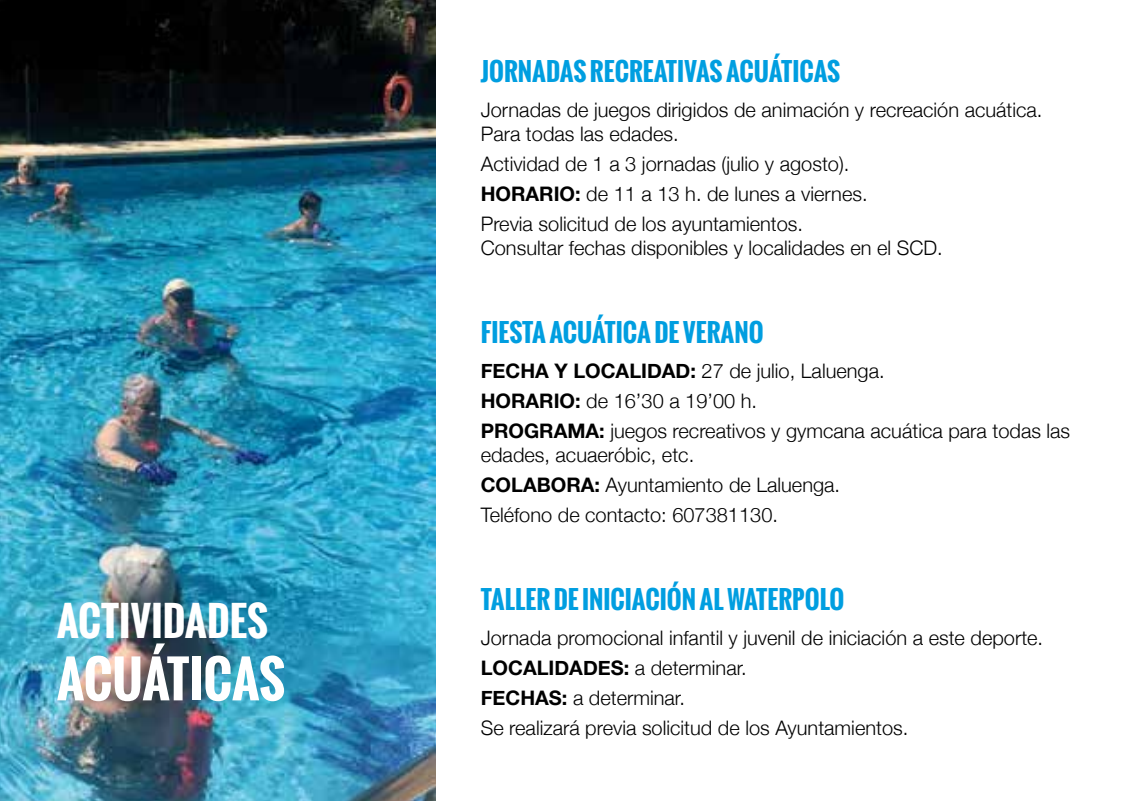
<style>
.page{position:relative;width:1134px;height:801px;background:#fff}
.page>*{position:absolute;margin:0;border:0;box-sizing:border-box;transform-origin:0 0}
.t1{font:700 50px "Oswald";letter-spacing:-.005em;color:#fff}
.t2{font:700 40px "Oswald";color:#fff}
.t3{font:700 25px "Oswald";color:#009ee0}
.t4{font:300 20px/30px "Helvetica Neue";color:#000}
.s1{font-weight:700}
</style>
<div class="page">
<img style="left:0;top:0;width:436px;height:801px">
<h2 class="t2" style="left:57px;top:591px;width:213px">ACTIVIDADES</h2>
<h1 class="t1" style="left:57px;top:642px;width:230px">ACUÁTICAS</h1>
<p class="t3" style="left:481px;top:52px;width:361px">JORNADAS RECREATIVAS ACUÁTICAS</p>
<p class="t4" style="left:481px;top:97px;width:563px;line-height:24px">Jornadas de juegos dirigidos de animación y recreación acuática.<br>Para todas las edades.</p>
<p class="t4" style="left:481px;top:148px;width:388px">Actividad de 1 a 3 jornadas (julio y agosto).<br><span class="s1">HORARIO:</span> de 11 a 13 h. de lunes a viernes.<br>Previa solicitud de los ayuntamientos.</p>
<p class="t4" style="left:481px;top:232px;width:463px">Consultar fechas disponibles y localidades en el SCD.</p>
<p class="t3" style="left:481px;top:313px;width:284px">FIESTA ACUÁTICA DE VERANO</p>
<p class="t4" style="left:481px;top:355px;width:591px"><span class="s1">FECHA Y LOCALIDAD:</span> 27 de julio, Laluenga.<br><span class="s1">HORARIO:</span> de 16’30 a 19’00 h.<br><span class="s1">PROGRAMA:</span> juegos recreativos y gymcana acuática para todas las</p>
<p class="t4" style="left:481px;top:439px;width:361px">edades, acuaeróbic, etc.<br><span class="s1">COLABORA:</span> Ayuntamiento de Laluenga.<br>Teléfono de contacto: 607381130.</p>
<p class="t3" style="left:481px;top:580px;width:365px">TALLER DE INICIACIÓN AL WATERPOLO</p>
<p class="t4" style="left:481px;top:622px;width:564px">Jornada promocional infantil y juvenil de iniciación a este deporte.<br><span class="s1">LOCALIDADES:</span> a determinar.<br><span class="s1">FECHAS:</span> a determinar.<br>Se realizará previa solicitud de los Ayuntamientos.</p>
</div>
